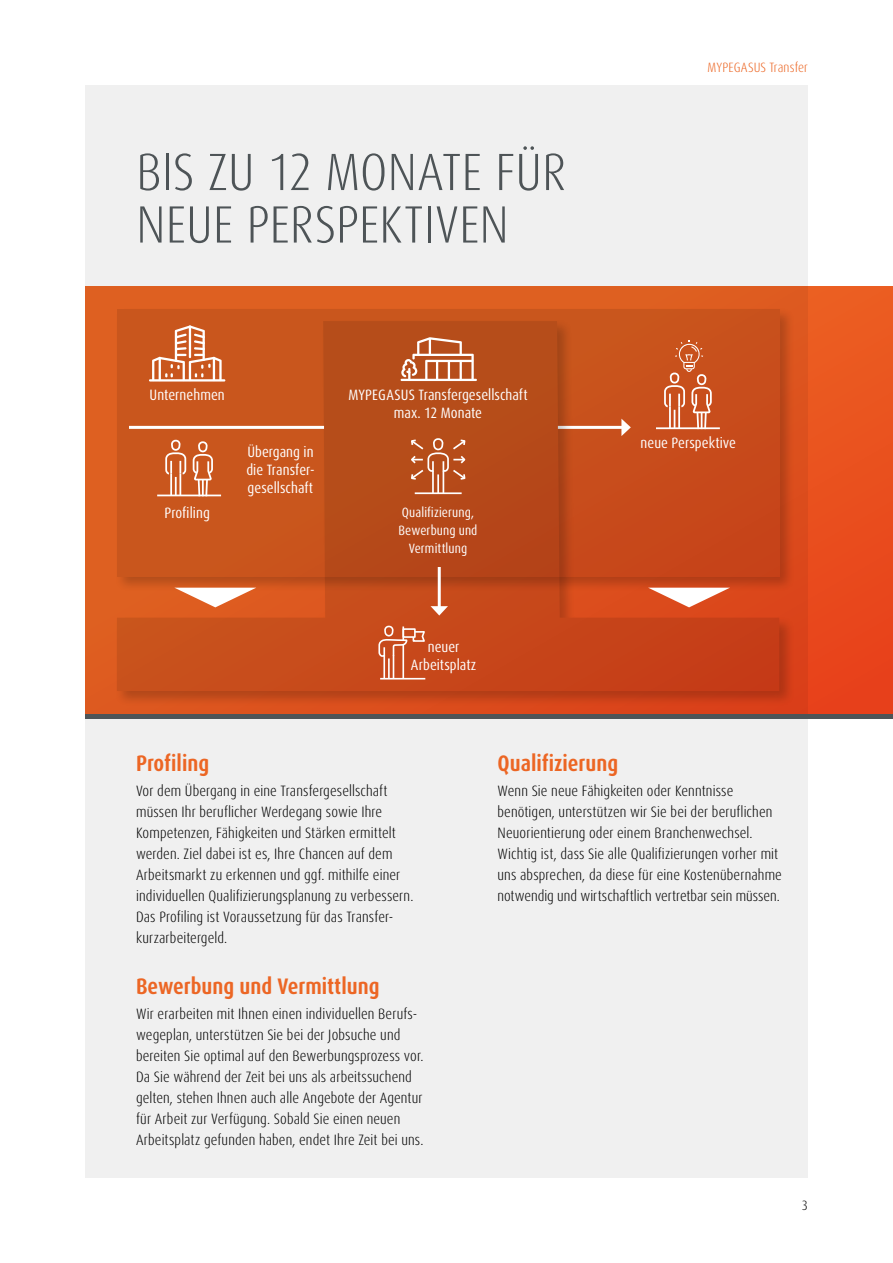
<style>
.page{position:relative;width:893px;height:1263px;background:#fff}
.page>*{position:absolute;margin:0;border:0;box-sizing:border-box;transform-origin:0 0}
.t1{font:300 condensed 52.5px/52.5px "Dax Pro";letter-spacing:.005em;color:#4e5457}
.t2{font:700 condensed 22.5px "Dax Pro";color:#ec6624}
.t3{font:300 condensed 15px/21px "Dax Pro";letter-spacing:.01em;color:#000}
.t4{font:condensed 15px/18px "Dax Pro";letter-spacing:.005em;color:#fff;text-align:center}
.t5{font:condensed 13.5px/18px "Dax Pro";letter-spacing:.01em;color:#fff;text-align:center}
.t6{font:300 condensed 13.5px "Dax Pro";letter-spacing:.01em;color:#ec6624}
.t7{font:300 condensed 13.5px "Dax Pro";color:#000}
</style>
<div class="page">
<div style="left:85px;top:85px;width:723px;height:1093px;background:#f0f0f0"></div>
<svg style="left:85px;top:286px;width:808px;height:429px;background:#e1541f"></svg>
<div style="left:117px;top:309px;width:662px;height:268px;background:#c9561d"></div>
<svg style="left:114px;top:318px;width:681px;height:389px;background:#ca481a"></svg>
<svg style="left:117px;top:321px;width:662px;height:370px"></svg>
<hr style="left:85px;top:715px;width:808px;height:4px;background:#4e5457">
<hr style="left:401px;top:379px;width:76px;height:2px;background:#fff">
<svg style="left:401px;top:337px;width:73px;height:42px;background:#c87a54"></svg>
<hr style="left:149px;top:379px;width:76px;height:2px;background:#fff">
<svg style="left:152px;top:325px;width:70px;height:55px"></svg>
<svg style="left:164px;top:439px;width:50px;height:59px"></svg>
<hr style="left:157px;top:495px;width:64px;height:1px;background:#fff">
<hr style="left:415px;top:492px;width:47px;height:2px;background:#fff">
<svg style="left:411px;top:438px;width:55px;height:55px;background:#c1693f"></svg>
<hr style="left:129px;top:426px;width:195px;height:3px;background:#fff">
<hr style="left:438px;top:567px;width:3px;height:42px;background:#fff">
<svg style="left:431px;top:606px;width:17px;height:9px"></svg>
<svg style="left:378px;top:625px;width:48px;height:54px;background:#d06640"></svg>
<hr style="left:402px;top:645px;width:2px;height:34px;background:#fff">
<hr style="left:380px;top:678px;width:45px;height:1px;background:#fff">
<svg style="left:174px;top:588px;width:82px;height:19px"></svg>
<svg style="left:648px;top:588px;width:82px;height:19px"></svg>
<hr style="left:656px;top:427px;width:64px;height:2px;background:#fff">
<svg style="left:663px;top:340px;width:50px;height:90px"></svg>
<h1 class="t1" style="left:136px;top:146px;width:431px">BIS ZU 12 MONATE FÜR<br>NEUE PERSPEKTIVEN</h1>
<p class="t4" style="left:150px;top:386px;width:77px">Unternehmen</p>
<p class="t4" style="left:246px;top:443px;width:70px;text-align:justify">Übergang in die Transfer&shy;gesellschaft</p>
<p class="t4" style="left:348px;top:386px;width:181px">MYPEGASUS Transfergesellschaft max. 12 Monate</p>
<p class="t4" style="left:165px;top:504px;width:47px">Profiling</p>
<p class="t5" style="left:398px;top:504px;width:80px">Qualifizierung,<br>Bewerbung und<br>Vermittlung</p>
<p class="t4" style="left:411px;top:638px;width:67px">neuer<br>Arbeitsplatz</p>
<p class="t6" style="left:708px;top:59px;width:102px">MYPEGASUS Transfer</p>
<p class="t4" style="left:641px;top:434px;width:97px">neue Perspektive</p>
<h2 class="t2" style="left:136px;top:749px;width:75px">Profiling</h2>
<p class="t3" style="left:136px;top:781px;width:279px">Vor dem Übergang in eine Transfergesellschaft müssen Ihr beruflicher Werdegang sowie Ihre Kompetenzen, Fähigkeiten und Stärken ermittelt werden. Ziel dabei ist es, Ihre Chancen auf dem Arbeitsmarkt zu erkennen und ggf. mithilfe einer individuellen Qualifizierungsplanung zu verbessern.<br>Das Profiling ist Voraussetzung für das Transfer&shy;kurzarbeitergeld.</p>
<h2 class="t2" style="left:136px;top:971px;width:245px">Bewerbung und Vermittlung</h2>
<p class="t3" style="left:136px;top:1003px;width:289px">Wir erarbeiten mit Ihnen einen individuellen Berufs&shy;wegeplan, unterstützen Sie bei der Jobsuche und bereiten Sie optimal auf den Bewerbungsprozess vor.<br>Da Sie während der Zeit bei uns als arbeitssuchend gelten, stehen Ihnen auch alle Angebote der Agentur für Arbeit zur Verfügung. Sobald Sie einen neuen Arbeitsplatz gefunden haben, endet Ihre Zeit bei uns.</p>
<h2 class="t2" style="left:497px;top:749px;width:122px">Qualifizierung</h2>
<p class="t3" style="left:497px;top:781px;width:286px">Wenn Sie neue Fähigkeiten oder Kenntnisse benötigen, unterstützen wir Sie bei der beruflichen Neuorientierung oder einem Branchenwechsel.<br>Wichtig ist, dass Sie alle Qualifizierungen vorher mit uns absprechen, da diese für eine Kostenübernahme notwendig und wirtschaftlich vertretbar sein müssen.</p>
<p class="t7" style="left:802px;top:1196px;width:8px">3</p>
</div>
